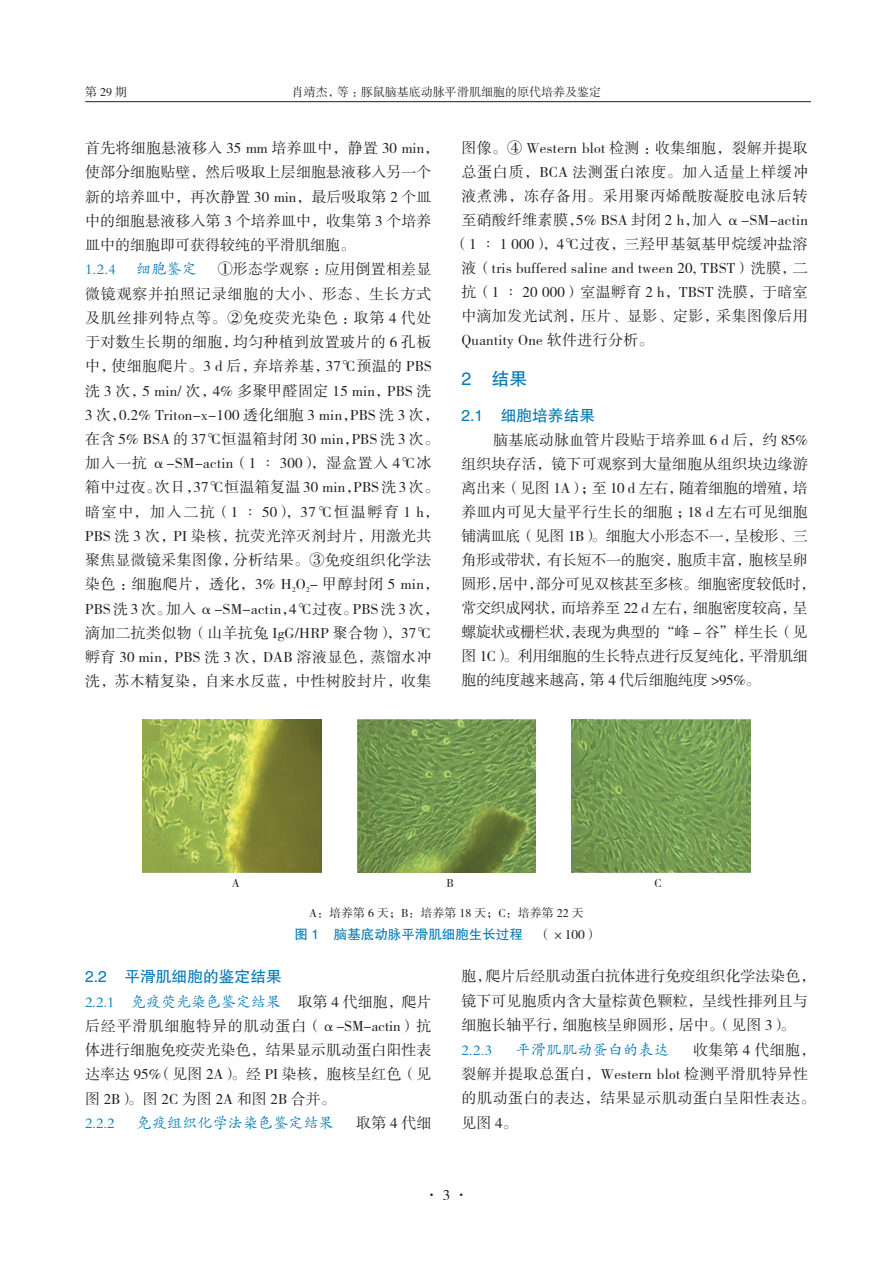
<style>
.page{position:relative;width:893px;height:1263px;background:#fff}
.page>*{position:absolute;margin:0;border:0;box-sizing:border-box;transform-origin:0 0}
._1标题{font:18px "FZHTK GBK1 0";color:#0078b6}
._2标题{font:15.75px "FZHTK GBK1 0";color:#0078b6}
.全文段路样式{font:15px/24.2px "FZSSK GBK1 0";letter-spacing:.02em;color:#231f20}
.全文段路样式-2{font:15px/24px "FZSSK GBK1 0";letter-spacing:-.02em;color:#231f20}
.全文段路样式-3{font:15px/24.5px "FZSSK GBK1 0";color:#231f20}
.全文段路样式-4{font:15px "FZSSK GBK1 0";letter-spacing:.055em;color:#231f20}
.全文段路样式-5{font:15px "FZKTK GBK1 0";letter-spacing:.015em;color:#0078b6}
._4中文标题_1{font:13.5px "FZHTK GBK1 0";color:#0078b6}
.书眉{font:12px "FZSSK GBK1 0";color:#231f20}
.表注_居中{font:12px "FZSSK GBK1 0";color:#231f20}
.表注_正文{font:12px "FZSSK GBK1 0";color:#231f20}
.s1{font-family:"FZSSK GBK1 0";color:#231f20}
.s2{font-family:"FZKTK GBK1 0";color:#0078b6}
</style>
<div class="page">
<hr style="left:85px;top:101px;width:726px;height:1px;background:#231f20">
<img style="left:142px;top:719px;width:179px;height:153px">
<img style="left:357px;top:719px;width:179px;height:153px">
<img style="left:572px;top:719px;width:178px;height:153px">
<p class="书眉" style="left:85px;top:85px;width:43px">第29期</p>
<p class="书眉" style="left:292px;top:86px;width:311px">肖靖杰，等：豚鼠脑基底动脉平滑肌细胞的原代培养及鉴定</p>
<p class="全文段路样式" style="left:85px;top:137px;width:356px">首先将细胞悬液移入 35 mm 培养皿中，静置 30 min，使部分细胞贴壁，然后吸取上层细胞悬液移入另一个新的培养皿中，再次静置 30 min，最后吸取第 2 个皿中的细胞悬液移入第 3 个培养皿中，收集第 3 个培养皿中的细胞即可获得较纯的平滑肌细胞。</p>
<p class="全文段路样式-5" style="left:85px;top:261px;width:32px">1.2.4</p>
<p class="全文段路样式-5" style="left:136px;top:261px;width:62px">细胞鉴定</p>
<p class="全文段路样式" style="left:85px;top:258px;width:356px;text-indent:133px">①形态学观察：应用倒置相差显微镜观察并拍照记录细胞的大小、形态、生长方式及肌丝排列特点等。②免疫荧光染色：取第 4 代处于对数生长期的细胞，均匀种植到放置玻片的 6 孔板中，使细胞爬片。3 d 后，弃培养基，37℃预温的 PBS洗 3 次，5 min/ 次，4% 多聚甲醛固定 15 min，PBS 洗<br>3 次，0.2% Triton-x-100 透化细胞 3 min，PBS 洗 3 次，在含 5% BSA 的 37℃恒温箱封闭 30 min，PBS 洗 3 次。加入一抗 α-SM-actin（1 ∶ 300），湿盒置入 4℃冰箱中过夜。次日，37℃恒温箱复温 30 min，PBS 洗 3 次。暗室中，加入二抗（1 ∶ 50），37℃恒温孵育 1 h，<br>PBS 洗 3 次，PI 染核，抗荧光淬灭剂封片，用激光共聚焦显微镜采集图像，分析结果。③免疫组织化学法染色：细胞爬片，透化，3% H<sub>2</sub>O<sub>2</sub>- 甲醇封闭 5 min，<br>PBS 洗 3 次。加入 α-SM-actin，4℃过夜。PBS 洗 3 次，滴加二抗类似物（山羊抗兔 IgG/HRP 聚合物），37℃孵育 30 min，PBS 洗 3 次，DAB 溶液显色，蒸馏水冲洗，苏木精复染，自来水反蓝，中性树胶封片，收集</p>
<p class="全文段路样式" style="left:461px;top:137px;width:348px">图像。④ Western blot 检测：收集细胞，裂解并提取</p>
<p class="全文段路样式-4" style="left:461px;top:164px;width:348px">总蛋白质，BCA 法测蛋白浓度。加入适量上样缓冲</p>
<p class="全文段路样式-4" style="left:461px;top:188px;width:348px">液煮沸，冻存备用。采用聚丙烯酰胺凝胶电泳后转</p>
<p class="全文段路样式" style="left:461px;top:209px;width:348px">至硝酸纤维素膜，5% BSA 封闭 2 h，加入 α-SM-actin</p>
<p class="全文段路样式" style="left:454px;top:233px;width:356px">（1 ∶ 1 000），4℃过夜，三羟甲基氨基甲烷缓冲盐溶</p>
<p class="全文段路样式" style="left:461px;top:257px;width:348px">液（tris buffered saline and tween 20, TBST）洗膜，二</p>
<p class="全文段路样式" style="left:461px;top:281px;width:348px">抗（1 ∶ 20 000）室温孵育 2 h，TBST 洗膜，于暗室</p>
<p class="全文段路样式" style="left:461px;top:305px;width:348px">中滴加发光试剂，压片、显影、定影，采集图像后用</p>
<p class="全文段路样式" style="left:461px;top:329px;width:194px">Quantity One 软件进行分析。</p>
<p class="_1标题" style="left:461px;top:368px;width:67px">2 结果</p>
<p class="_2标题" style="left:461px;top:406px;width:135px">2.1 细胞培养结果</p>
<p class="全文段路样式-2" style="left:461px;top:429px;width:356px;text-indent:32px">脑基底动脉血管片段贴于培养皿 6 d 后，约 85%组织块存活，镜下可观察到大量细胞从组织块边缘游离出来（见图 1A）；至 10 d 左右，随着细胞的增殖，培养皿内可见大量平行生长的细胞；18 d 左右可见细胞铺满皿底（见图 1B）。细胞大小形态不一，呈梭形、三角形或带状，有长短不一的胞突，胞质丰富，胞核呈卵圆形，居中，部分可见双核甚至多核。细胞密度较低时，常交织成网状，而培养至 22 d 左右，细胞密度较高，呈螺旋状或栅栏状，表现为典型的“峰 - 谷”样生长（见图 1C）。利用细胞的生长特点进行反复纯化，平滑肌细胞的纯度越来越高，第 4 代后细胞纯度 &gt;95%。</p>
<p class="表注_正文" style="left:232px;top:876px;width:9px">A</p>
<p class="表注_正文" style="left:446px;top:876px;width:9px">B</p>
<p class="表注_正文" style="left:654px;top:876px;width:9px">C</p>
<p class="表注_居中" style="left:309px;top:906px;width:276px">A：培养第 6 天；B：培养第 18 天；C：培养第 22 天</p>
<p class="_4中文标题_1" style="left:295px;top:927px;width:305px">图 1 脑基底动脉平滑肌细胞生长过程 <span class="s1">（×100）</span></p>
<p class="_2标题" style="left:85px;top:968px;width:198px">2.2 平滑肌细胞的鉴定结果</p>
<p class="全文段路样式" style="left:85px;top:990px;width:348px;text-align:justify"><span class="s2">2.2.1 免疫荧光染色鉴定结果</span> 取第 4 代细胞，爬片后经平滑肌细胞特异的肌动蛋白（α-SM-actin）抗体进行细胞免疫荧光染色，结果显示肌动蛋白阳性表达率达 95%（见图 2A）。经 PI 染核，胞核呈红色（见图 2B）。图 2C 为图 2A 和图 2B 合并。</p>
<p class="全文段路样式-5" style="left:85px;top:1115px;width:31px">2.2.2</p>
<p class="全文段路样式-5" style="left:137px;top:1115px;width:198px">免疫组织化学法染色鉴定结果</p>
<p class="全文段路样式" style="left:356px;top:1111px;width:77px">取第 4 代细</p>
<p class="全文段路样式-3" style="left:461px;top:965px;width:356px">胞，爬片后经肌动蛋白抗体进行免疫组织化学法染色，镜下可见胞质内含大量棕黄色颗粒，呈线性排列且与细胞长轴平行，细胞核呈卵圆形，居中。（见图 3）。</p>
<p class="全文段路样式-5" style="left:461px;top:1041px;width:32px">2.2.3</p>
<p class="全文段路样式-5" style="left:516px;top:1041px;width:155px">平滑肌肌动蛋白的表达</p>
<p class="全文段路样式" style="left:461px;top:1038px;width:356px;text-indent:232px">收集第 4 代细胞，裂解并提取总蛋白，Western blot 检测平滑肌特异性的肌动蛋白的表达，结果显示肌动蛋白呈阳性表达。见图 4。</p>
<p class="全文段路样式" style="left:424px;top:1183px;width:46px">· 3 ·</p>
</div>
